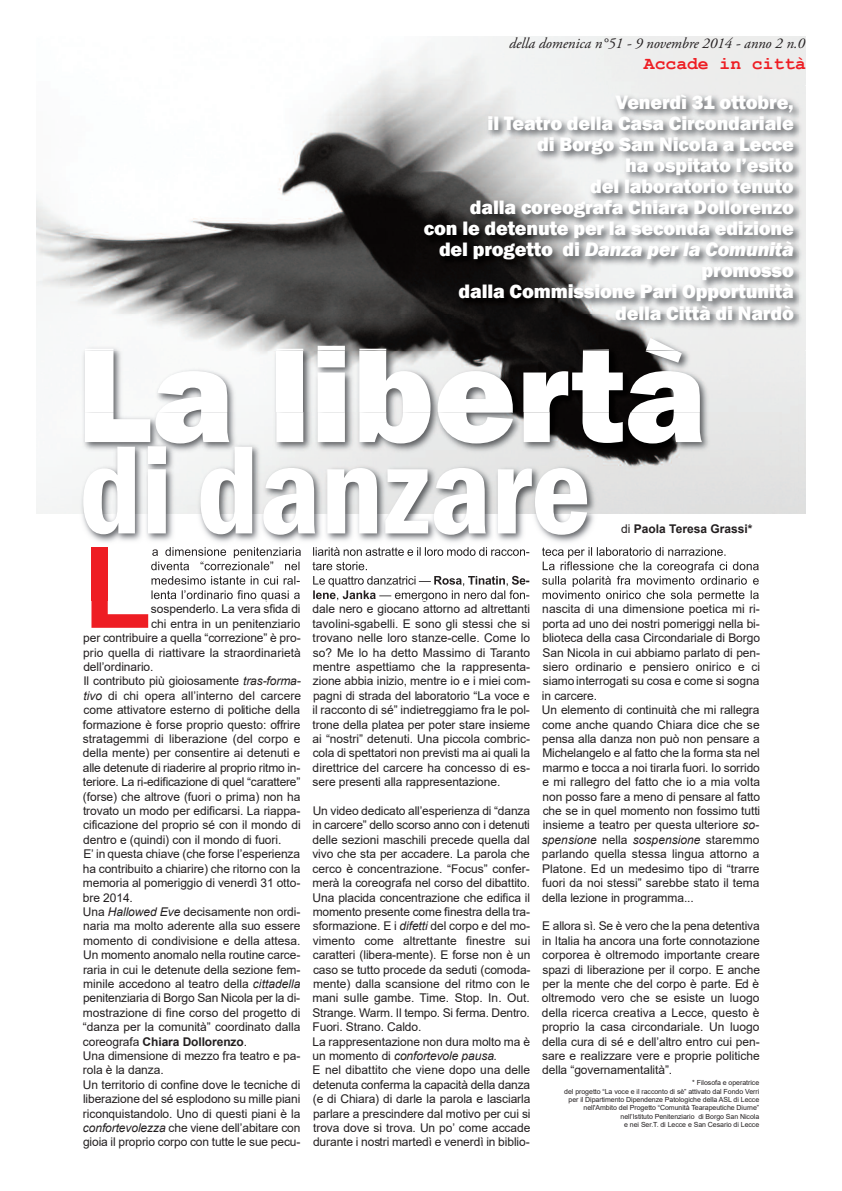
<style>
.page{position:relative;width:842px;height:1191px;background:#fff}
.page>*{position:absolute;margin:0;border:0;box-sizing:border-box;transform-origin:0 0}
.t1{font:800 140px "Franklin Gothic";color:#fff}
.t2{font:600 condensed 130px "Franklin Gothic";color:#fff}
.t3{font:700 112.5px "Arial";color:#ee1d23}
.t4{font:800 20px/21px "Franklin Gothic";letter-spacing:-.005em;color:#fff;text-align:right}
.t5{font:700 18px "Courier New";color:#ee1d23}
.t6{font:italic 15px "Adobe Garamond Pro";letter-spacing:-.005em;color:#231f20}
.t7{font:12px/14.4px "Arial";letter-spacing:-.005em;color:#231f20;text-align:justify}
.t8{font:700 12px "Arial";letter-spacing:-.005em;color:#231f20}
.t9{font:7px/8.4px "Arial";letter-spacing:-.005em;color:#231f20;text-align:right}
.s1{font-style:italic}
.s2{font-weight:400}
</style>
<div class="page">
<img style="left:37px;top:314px;width:761px;height:198px">
<img style="left:57px;top:412px;width:724px;height:188px">
<img style="left:91px;top:548px;width:17px;height:52px">
<img style="left:165px;top:547px;width:136px;height:9px">
<img style="left:151px;top:561px;width:148px;height:9px">
<img style="left:168px;top:576px;width:127px;height:9px">
<img style="left:151px;top:590px;width:149px;height:9px">
<img style="left:313px;top:547px;width:212px;height:9px">
<img style="left:313px;top:561px;width:51px;height:9px">
<img style="left:313px;top:576px;width:102px;height:9px">
<img style="left:434px;top:576px;width:28px;height:9px">
<img style="left:468px;top:576px;width:37px;height:9px">
<img style="left:512px;top:576px;width:17px;height:9px">
<img style="left:313px;top:590px;width:23px;height:9px">
<img style="left:343px;top:590px;width:33px;height:9px">
<img style="left:452px;top:590px;width:73px;height:9px">
<img style="left:542px;top:547px;width:181px;height:9px">
<img style="left:543px;top:561px;width:216px;height:9px">
<img style="left:555px;top:576px;width:204px;height:9px">
<img style="left:565px;top:590px;width:194px;height:9px">
<img style="left:85px;top:412px;width:617px;height:31px">
<img style="left:70px;top:85px;width:736px;height:265px">
<img style="left:85px;top:338px;width:591px;height:12px">
<p class="t6" style="left:509px;top:34px;width:297px">della domenica n°51 - 9 novembre 2014 - anno 2 n.0</p>
<h3 class="t5" style="left:644px;top:52px;width:163px">Accade in città</h3>
<p class="t4" style="left:424px;top:92px;width:372px">Venerdì 31 ottobre,<br>il Teatro della Casa Circondariale<br>di Borgo San Nicola a Lecce<br>ha ospitato l’esito<br>del laboratorio tenuto<br>dalla coreografa Chiara Dollorenzo<br>con le detenute per la seconda edizione del progetto di <span class="s1">Danza per la Comunità </span>promosso<br>dalla Commissione Pari Opportunità della Città di Nardò</p>
<h1 class="t1" style="left:77px;top:304px;width:632px">La libertà</h1>
<h2 class="t2" style="left:79px;top:403px;width:513px">di danzare</h2>
<p class="t8" style="left:621px;top:521px;width:133px"><span class="s2">di</span> Paola Teresa Grassi*</p>
<h3 class="t3" style="left:83px;top:509px;width:70px">L</h3>
<p class="t7" style="left:151px;top:602px;width:151px">sospenderlo. La vera sfida di</p>
<p class="t7" style="left:151px;top:616px;width:151px">chi entra in un penitenziario</p>
<p class="t7" style="left:83px;top:630px;width:219px">per contribuire a quella “correzione” è pro-</p>
<p class="t7" style="left:83px;top:645px;width:219px">prio quella di riattivare la straordinarietà</p>
<p class="t7" style="left:83px;top:659px;width:72px">dell’ordinario.</p>
<p class="t7" style="left:83px;top:674px;width:219px">Il contributo più gioiosamente <span class="s1">tras-forma-</span></p>
<p class="t7" style="left:84px;top:688px;width:219px"><span class="s1">tivo</span> di chi opera all’interno del carcere</p>
<p class="t7" style="left:84px;top:702px;width:218px">come attivatore esterno di politiche della</p>
<p class="t7" style="left:83px;top:717px;width:219px">formazione è forse proprio questo: offrire</p>
<p class="t7" style="left:83px;top:731px;width:219px">stratagemmi di liberazione (del corpo e</p>
<p class="t7" style="left:83px;top:746px;width:219px">della mente) per consentire ai detenuti e</p>
<p class="t7" style="left:83px;top:760px;width:219px">alle detenute di riaderire al proprio ritmo in-</p>
<p class="t7" style="left:83px;top:774px;width:219px">teriore. La ri-edificazione di quel “carattere”</p>
<p class="t7" style="left:83px;top:789px;width:219px">(forse) che altrove (fuori o prima) non ha</p>
<p class="t7" style="left:83px;top:803px;width:219px">trovato un modo per edificarsi. La riappa-</p>
<p class="t7" style="left:83px;top:818px;width:219px">cificazione del proprio sé con il mondo di</p>
<p class="t7" style="left:83px;top:832px;width:200px">dentro e (quindi) con il mondo di fuori.</p>
<p class="t7" style="left:83px;top:846px;width:218px">E’ in questa chiave (che forse l’esperienza</p>
<p class="t7" style="left:83px;top:861px;width:219px">ha contribuito a chiarire) che ritorno con la</p>
<p class="t7" style="left:83px;top:875px;width:219px">memoria al pomeriggio di venerdì 31 otto-</p>
<p class="t7" style="left:83px;top:890px;width:52px">bre 2014.</p>
<p class="t7" style="left:83px;top:904px;width:219px">Una <span class="s1">Hallowed Eve</span> decisamente non ordi-</p>
<p class="t7" style="left:83px;top:918px;width:219px">naria ma molto aderente alla suo essere</p>
<p class="t7" style="left:83px;top:933px;width:219px">momento di condivisione e della attesa.</p>
<p class="t7" style="left:83px;top:947px;width:219px">Un momento anomalo nella routine carce-</p>
<p class="t7" style="left:83px;top:962px;width:219px">raria in cui le detenute della sezione fem-</p>
<p class="t7" style="left:83px;top:976px;width:219px">minile accedono al teatro della <span class="s1">cittadella</span></p>
<p class="t7" style="left:83px;top:990px;width:219px">penitenziaria di Borgo San Nicola per la di-</p>
<p class="t7" style="left:83px;top:1005px;width:219px">mostrazione di fine corso del progetto di</p>
<p class="t7" style="left:83px;top:1019px;width:219px">“danza per la comunità” coordinato dalla</p>
<p class="t8" style="left:83px;top:1032px;width:166px"><span class="s2">coreografa</span> Chiara Dollorenzo<span class="s2">.</span></p>
<p class="t7" style="left:83px;top:1048px;width:219px">Una dimensione di mezzo fra teatro e pa-</p>
<p class="t7" style="left:83px;top:1062px;width:82px">rola è la danza.</p>
<p class="t7" style="left:83px;top:1077px;width:219px">Un territorio di confine dove le tecniche di</p>
<p class="t7" style="left:83px;top:1091px;width:219px">liberazione del sé esplodono su mille piani</p>
<p class="t7" style="left:83px;top:1106px;width:219px">riconquistandolo. Uno di questi piani è la</p>
<p class="t7" style="left:83px;top:1120px;width:219px"><span class="s1">confortevolezza</span> che viene dell’abitare con</p>
<p class="t7" style="left:83px;top:1134px;width:219px">gioia il proprio corpo con tutte le sue pecu-</p>
<p class="t7" style="left:312px;top:602px;width:219px">dale nero e giocano attorno ad altrettanti tavolini-sgabelli. E sono gli stessi che si trovano nelle loro stanze-celle. Come lo so? Me lo ha detto Massimo di Taranto mentre aspettiamo che la rappresenta&shy;zione abbia inizio, mentre io e i miei com&shy;pagni di strada del laboratorio “La voce e il racconto di sé” indietreggiamo fra le pol&shy;trone della platea per poter stare insieme ai “nostri” detenuti. Una piccola combric&shy;cola di spettatori non previsti ma ai quali la direttrice del carcere ha concesso di es&shy;sere presenti alla rappresentazione.</p>
<p class="t7" style="left:312px;top:803px;width:220px;text-align:left">Un video dedicato all’esperienza di “danza in carcere” dello scorso anno con i detenuti delle sezioni maschili precede quella dal vivo che sta per accadere. La parola che cerco è concentrazione. “Focus” confer&shy;merà la coreografa nel corso del dibattito.<br>Una placida concentrazione che edifica il momento presente come finestra della tra&shy;sformazione. E i <span class="s1">difetti</span> del corpo e del mo&shy;vimento come altrettante finestre sui caratteri (libera-mente). E forse non è un caso se tutto procede da seduti (comoda&shy;mente) dalla scansione del ritmo con le mani sulle gambe. Time. Stop. In. Out.<br>Strange. Warm. Il tempo. Si ferma. Dentro.<br>Fuori. Strano. Caldo.<br>La rappresentazione non dura molto ma è un momento di <span class="s1">confortevole pausa.<br></span>E nel dibattito che viene dopo una delle detenuta conferma la capacità della danza (e di Chiara) di darle la parola e lasciarla parlare a prescindere dal motivo per cui si trova dove si trova. Un po’ come accade durante i nostri martedì e venerdì in biblio-</p>
<p class="t7" style="left:542px;top:602px;width:220px;text-align:left">nascita di una dimensione poetica mi ri&shy;porta ad uno dei nostri pomeriggi nella bi&shy;blioteca della casa Circondariale di Borgo San Nicola in cui abbiamo parlato di pen&shy;siero ordinario e pensiero onirico e ci siamo interrogati su cosa e come si sogna in carcere.<br>Un elemento di continuità che mi rallegra come anche quando Chiara dice che se pensa alla danza non può non pensare a Michelangelo e al fatto che la forma sta nel marmo e tocca a noi tirarla fuori. Io sorrido e mi rallegro del fatto che io a mia volta non posso fare a meno di pensare al fatto che se in quel momento non fossimo tutti insieme a teatro per questa ulteriore <span class="s1">so&shy;spensione</span> nella <span class="s1">sospensione</span> staremmo parlando quella stessa lingua attorno a Platone. Ed un medesimo tipo di “trarre fuori da noi stessi” sarebbe stato il tema della lezione in programma...</p>
<p class="t7" style="left:542px;top:918px;width:220px">E allora sì. Se è vero che la pena detentiva in Italia ha ancora una forte connotazione corporea è oltremodo importante creare spazi di liberazione per il corpo. E anche per la mente che del corpo è parte. Ed è oltremodo vero che se esiste un luogo della ricerca creativa a Lecce, questo è proprio la casa circondariale. Un luogo della cura di sé e dell’altro entro cui pen&shy;sare e realizzare vere e proprie politiche della “governamentalità”.</p>
<p class="t9" style="left:564px;top:1078px;width:197px">* Filosofa e operatrice<br>del progetto “La voce e il racconto di sè” attivato dal Fondo Verri per il Dipartimento Dipendenze Patologiche della ASL di Lecce nell'Ambito del Progetto “Comunità Tearapeutiche Diurne” nell’Istituto Penitenziario di Borgo San Nicola<br>e nei Ser.T. di Lecce e San Cesario di Lecce</p>
</div>
